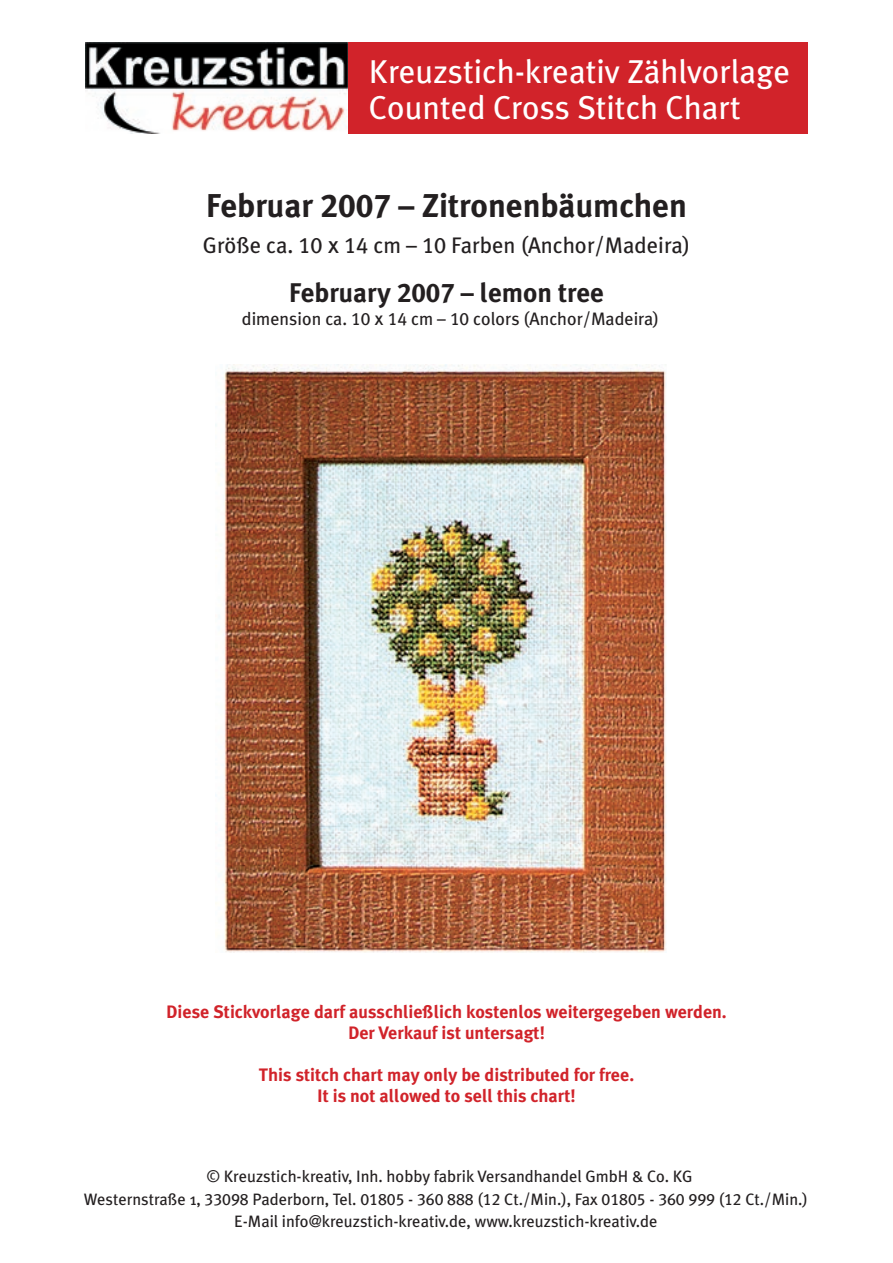
<style>
.page{position:relative;width:893px;height:1263px;background:#fff}
.page>*{position:absolute;margin:0;border:0;box-sizing:border-box;transform-origin:0 0}
.t1{font:33px/36px "Meta Plus";color:#fff}
.t2{font:700 33px "Meta Plus";color:#231f20}
.t3{font:700 27px "Meta Plus";color:#231f20}
.t4{font:22.5px "Meta Plus";color:#231f20}
.t5{font:700 18px/21px "Meta Plus";color:#d1232a;text-align:center}
.t6{font:18px "Meta Plus";color:#231f20}
.t7{font:16.5px/22.5px "Meta Plus";color:#231f20;text-align:center}
.s1{font-family:"Meta Plus Bold Caps";font-weight:400}
.s2{font-family:"Meta Plus Book Caps"}
</style>
<div class="page">
<div style="left:85px;top:43px;width:723px;height:91px;background:#d1232a"></div>
<div style="left:85px;top:43px;width:262px;height:94px;background:#fff"></div>
<img style="left:85px;top:43px;width:262px;height:90px">
<img style="left:219px;top:365px;width:448px;height:588px">
<h1 class="t1" style="left:369px;top:54px;width:423px">Kreuzstich-kreativ Zählvorlage<br>Counted Cross Stitch Chart</h1>
<h1 class="t2" style="left:206px;top:187px;width:483px">Februar <span class="s1">2007</span> – Zitronenbäumchen</h1>
<h3 class="t4" style="left:203px;top:232px;width:489px">Größe ca. <span class="s2">10 x 14</span> cm – <span class="s2">10</span> Farben (Anchor/Madeira)</h3>
<h2 class="t3" style="left:289px;top:277px;width:317px">February <span class="s1">2007</span> – lemon tree</h2>
<p class="t6" style="left:242px;top:308px;width:419px">dimension ca. <span class="s2">10 x 14</span> cm <span class="s2">– 10</span> colors (Anchor/Madeira)</p>
<p class="t5" style="left:166px;top:1001px;width:562px">Diese Stickvorlage darf ausschließlich kostenlos weitergegeben werden.<br>Der Verkauf ist untersagt!</p>
<p class="t5" style="left:259px;top:1064px;width:377px">This stitch chart may only be distributed for free.<br>It is not allowed to sell this chart!</p>
<p class="t7" style="left:84px;top:1165px;width:726px">© Kreuzstich-kreativ, Inh. hobby fabrik Versandhandel GmbH &amp; Co. KG<br>Westernstraße 1, <span class="s2">33098</span> Paderborn, Tel. <span class="s2">01805 - 360 888</span> (<span class="s2">12</span> Ct./Min.), Fax <span class="s2">01805 - 360 999</span> (<span class="s2">12</span> Ct./Min.)<br>E-Mail info@kreuzstich-kreativ.de, www.kreuzstich-kreativ.de</p>
</div>
